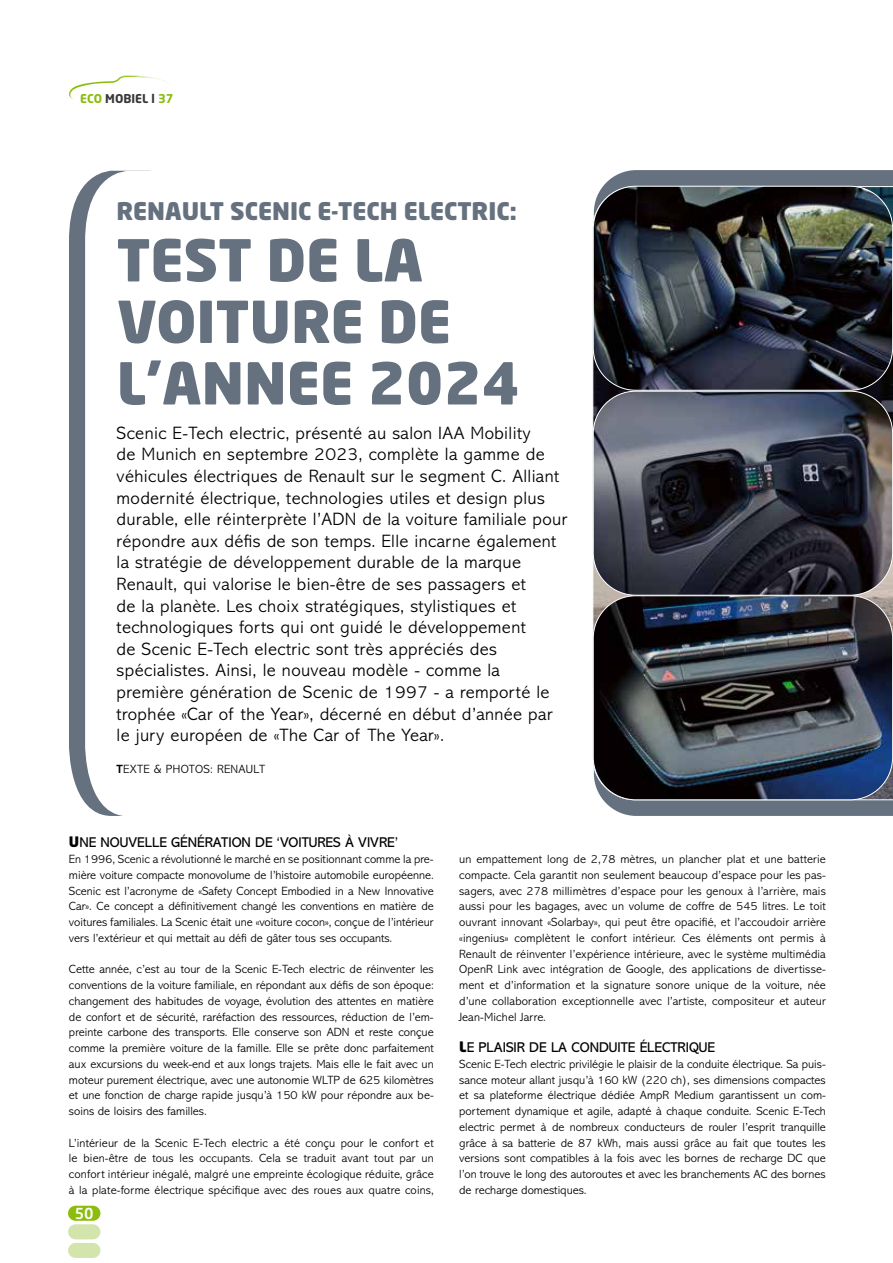
<style>
.page{position:relative;width:893px;height:1263px;background:#fff}
.page>*{position:absolute;margin:0;border:0;box-sizing:border-box;transform-origin:0 0}
.t1{font:900 57px/61.5px "Neo Sans Std";color:#65717f}
.t2{font:900 24px "Neo Sans Std";color:#65717f}
.t3{font:300 18px/21.6px "Abadi MT Std";letter-spacing:.02em;color:#000}
.t4{font:500 15px "Neo Sans";color:#fff}
.t5{font:14.25px "Abadi MT Std";color:#000}
.t6{font:300 12px/15.8px "Abadi MT Std";color:#000;text-align:justify}
.t7{font:300 12px "Abadi MT Std";letter-spacing:.025em;color:#000}
.t8{font:700 12px "Neo Sans";color:#383937}
.s1{color:#8bbd0d}
.s2{font-weight:700}
.s3{font-family:"Neo Sans Std";font-weight:900}
</style>
<div class="page">
<div style="left:68px;top:1206px;width:32px;height:15px;background:#8bbd0d;border-radius:8px"></div>
<div style="left:68px;top:1224px;width:32px;height:15px;background:#d3e5ac;border-radius:8px"></div>
<div style="left:68px;top:1243px;width:32px;height:15px;background:#d3e5ac;border-radius:8px"></div>
<svg style="left:69px;top:75px;width:101px;height:24px"></svg>
<svg style="left:603px;top:170px;width:290px;height:646px;background:#6e7986"></svg>
<svg style="left:69px;top:171px;width:57px;height:645px"></svg>
<img style="left:593px;top:186px;width:300px;height:614px">
<div style="left:593px;top:186px;width:300px;height:205px;border:1px solid #fff;border-radius:43px"></div>
<img style="left:593px;top:596px;width:300px;height:204px;border-radius:43px">
<div style="left:593px;top:595px;width:300px;height:205px;border:1px solid #fff;border-radius:43px"></div>
<svg style="left:593px;top:391px;width:300px;height:204px;background:#3d3f4a"></svg>
<div style="left:593px;top:391px;width:300px;height:205px;border:1px solid #fff;border-radius:43px"></div>
<p class="t8" style="left:80px;top:94px;width:95px"><span class="s1">ECO</span> MOBIEL l <span class="s1">37</span></p>
<h2 class="t2" style="left:117px;top:195px;width:402px">RENAULT SCENIC E-TECH ELECTRIC:</h2>
<h1 class="t1" style="left:117px;top:228px;width:404px">TEST DE LA<br>VOITURE DE<br>L’ANNEE 2024</h1>
<p class="t3" style="left:117px;top:422px;width:452px">Scenic E-Tech electric, présenté au salon IAA Mobility<br>de Munich en septembre 2023, complète la gamme de véhicules électriques de Renault sur le segment C. Alliant modernité électrique, technologies utiles et design plus durable, elle réinterprète l’ADN de la voiture familiale pour répondre aux défis de son temps. Elle incarne également la stratégie de développement durable de la marque Renault, qui valorise le bien-être de ses passagers et<br>de la planète. Les choix stratégiques, stylistiques et technologiques forts qui ont guidé le développement<br>de Scenic E-Tech electric sont très appréciés des spécialistes. Ainsi, le nouveau modèle - comme la première génération de Scenic de 1997 - a remporté le trophée «Car of the Year», décerné en début d’année par le jury européen de «The Car of The Year».</p>
<p class="t7" style="left:117px;top:762px;width:150px"><span class="s2">T</span>EXTE &amp; PHOTOS: RENAULT</p>
<p class="t5" style="left:69px;top:835px;width:331px"><span class="s3">U</span>NE NOUVELLE GÉNÉRATION DE ‘VOITURES À VIVRE’</p>
<p class="t6" style="left:69px;top:851px;width:366px">En 1996, Scenic a révolutionné le marché en se positionnant comme la pre&shy;mière voiture compacte monovolume de l’histoire automobile européenne.<br>Scenic est l’acronyme de «Safety Concept Embodied in a New Innovative Car». Ce concept a définitivement changé les conventions en matière de voitures familiales. La Scenic était une «voiture cocon», conçue de l’intérieur vers l’extérieur et qui mettait au défi de gâter tous ses occupants.</p>
<p class="t6" style="left:69px;top:962px;width:366px">Cette année, c’est au tour de la Scenic E-Tech electric de réinventer les conventions de la voiture familiale, en répondant aux défis de son époque: changement des habitudes de voyage, évolution des attentes en matière de confort et de sécurité, raréfaction des ressources, réduction de l’em&shy;preinte carbone des transports. Elle conserve son ADN et reste conçue comme la première voiture de la famille. Elle se prête donc parfaitement aux excursions du week-end et aux longs trajets. Mais elle le fait avec un moteur purement électrique, avec une autonomie WLTP de 625 kilomètres et une fonction de charge rapide jusqu’à 150 kW pour répondre aux be&shy;soins de loisirs des familles.</p>
<p class="t6" style="left:69px;top:1135px;width:366px">L’intérieur de la Scenic E-Tech electric a été conçu pour le confort et le bien-être de tous les occupants. Cela se traduit avant tout par un confort intérieur inégalé, malgré une empreinte écologique réduite, grâce à la plate-forme électrique spécifique avec des roues aux quatre coins,</p>
<p class="t4" style="left:75px;top:1206px;width:20px">50</p>
<p class="t6" style="left:459px;top:851px;width:368px">un empattement long de 2,78 mètres, un plancher plat et une batterie compacte. Cela garantit non seulement beaucoup d’espace pour les pas&shy;sagers, avec 278 millimètres d’espace pour les genoux à l’arrière, mais aussi pour les bagages, avec un volume de coffre de 545 litres. Le toit ouvrant innovant «Solarbay», qui peut être opacifié, et l’accoudoir arrière «ingenius» complètent le confort intérieur. Ces éléments ont permis à Renault de réinventer l’expérience intérieure, avec le système multimédia OpenR Link avec intégration de Google, des applications de divertisse&shy;ment et d’information et la signature sonore unique de la voiture, née d’une collaboration exceptionnelle avec l’artiste, compositeur et auteur Jean-Michel Jarre.</p>
<p class="t5" style="left:459px;top:1039px;width:257px"><span class="s3">L</span>E PLAISIR DE LA CONDUITE ÉLECTRIQUE</p>
<p class="t6" style="left:459px;top:1056px;width:368px">Scenic E-Tech electric privilégie le plaisir de la conduite électrique. Sa puis&shy;sance moteur allant jusqu’à 160 kW (220 ch), ses dimensions compactes et sa plateforme électrique dédiée AmpR Medium garantissent un com&shy;portement dynamique et agile, adapté à chaque conduite. Scenic E-Tech electric permet à de nombreux conducteurs de rouler l’esprit tranquille grâce à sa batterie de 87 kWh, mais aussi grâce au fait que toutes les versions sont compatibles à la fois avec les bornes de recharge DC que l’on trouve le long des autoroutes et avec les branchements AC des bornes de recharge domestiques.</p>
</div>
